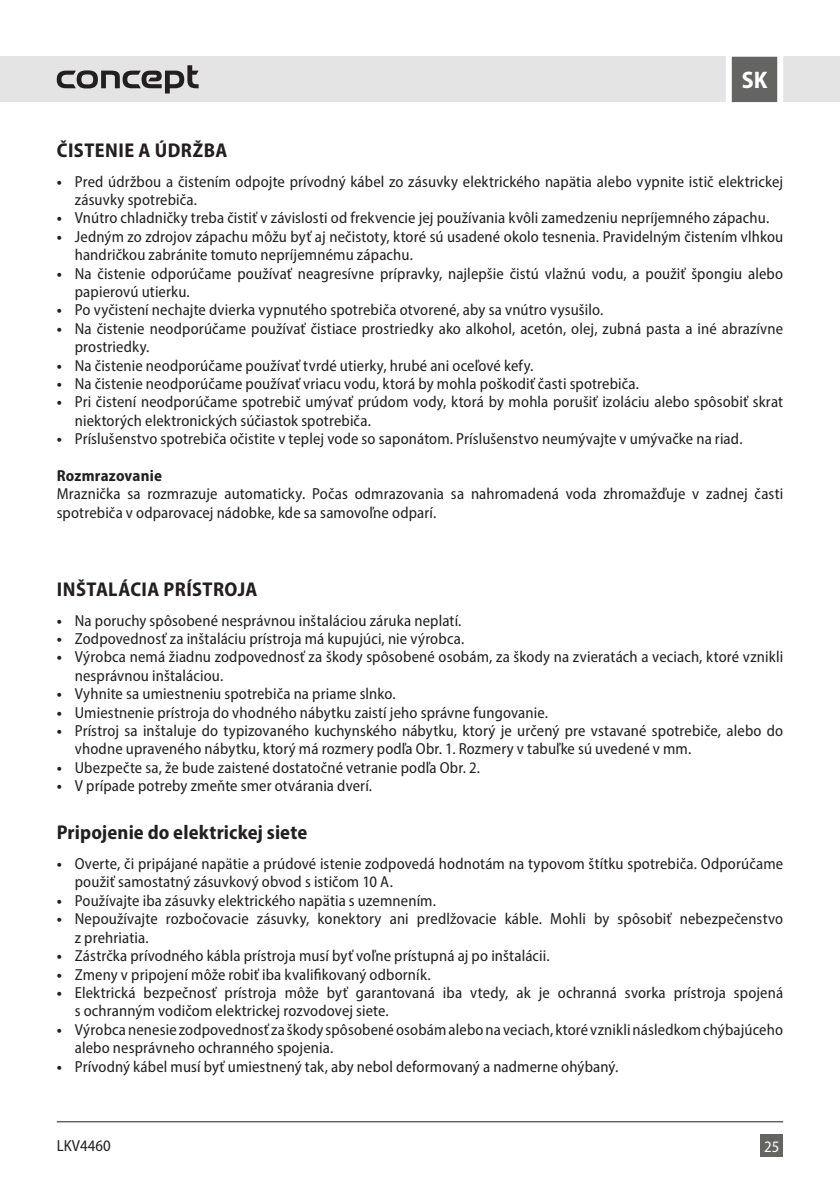
<style>
.page{position:relative;width:840px;height:1191px;background:#fff}
.page>*{position:absolute;margin:0;border:0;box-sizing:border-box;transform-origin:0 0}
.t1{font:700 semi-condensed 24px "Myriad Pro";color:#fff}
.t2{font:700 semi-condensed 20px "Myriad Pro";letter-spacing:.015em;color:#231f20}
.t3{font:semi-condensed 16px/18.4px "Myriad Pro";letter-spacing:.01em;color:#231f20}
.t4{font:700 semi-condensed 16px "Myriad Pro";letter-spacing:.01em;color:#231f20}
.t5{font:semi-condensed 16px "Myriad Pro";color:#fff}
.s1{font-weight:700}
</style>
<div class="page">
<div style="left:0;top:57px;width:839px;height:45px;background:#e4e4e4"></div>
<div style="left:760px;top:1134px;width:22px;height:23px;background:#646463"></div>
<svg style="left:722px;top:56px;width:63px;height:47px;background:#909090"></svg>
<hr style="left:57px;top:1121px;width:725px;height:1px;background:#231f20">
<svg style="left:57px;top:65px;width:141px;height:28px"></svg>
<h1 class="t1" style="left:741px;top:65px;width:27px">SK</h1>
<p class="t2" style="left:57px;top:137px;width:172px">ČISTENIE A ÚDRŽBA</p>
<p class="t3" style="left:75px;top:172px;width:709px;text-indent:-18px"><span class="s1">•</span> Pred údržbou a čistením odpojte prívodný kábel zo zásuvky elektrického napätia alebo vypnite istič elektrickej zásuvky spotrebiča.</p>
<p class="t3" style="left:57px;top:208px;width:713px"><span class="s1">•</span> Vnútro chladničky treba čistiť v závislosti od frekvencie jej používania kvôli zamedzeniu nepríjemného zápachu.</p>
<p class="t3" style="left:75px;top:227px;width:709px;text-indent:-18px"><span class="s1">•</span> Jedným zo zdrojov zápachu môžu byť aj nečistoty, ktoré sú usadené okolo tesnenia. Pravidelným čistením vlhkou handričkou zabránite tomuto nepríjemnému zápachu.</p>
<p class="t3" style="left:75px;top:264px;width:709px;text-indent:-18px"><span class="s1">•</span> Na čistenie odporúčame používať neagresívne prípravky, najlepšie čistú vlažnú vodu, a použiť špongiu alebo papierovú utierku.</p>
<p class="t3" style="left:57px;top:300px;width:548px"><span class="s1">•</span> Po vyčistení nechajte dvierka vypnutého spotrebiča otvorené, aby sa vnútro vysušilo.</p>
<p class="t3" style="left:75px;top:319px;width:709px;text-indent:-18px"><span class="s1">•</span> Na čistenie neodporúčame používať čistiace prostriedky ako alkohol, acetón, olej, zubná pasta a iné abrazívne prostriedky.</p>
<p class="t3" style="left:57px;top:356px;width:478px"><span class="s1">•</span> Na čistenie neodporúčame používať tvrdé utierky, hrubé ani oceľové kefy.</p>
<p class="t3" style="left:57px;top:374px;width:583px"><span class="s1">•</span> Na čistenie neodporúčame používať vriacu vodu, ktorá by mohla poškodiť časti spotrebiča.</p>
<p class="t3" style="left:75px;top:392px;width:709px;text-indent:-18px"><span class="s1">•</span> Pri čistení neodporúčame spotrebič umývať prúdom vody, ktorá by mohla porušiť izoláciu alebo spôsobiť skrat niektorých elektronických súčiastok spotrebiča.</p>
<p class="t3" style="left:57px;top:429px;width:687px"><span class="s1">•</span> Príslušenstvo spotrebiča očistite v teplej vode so saponátom. Príslušenstvo neumývajte v umývačke na riad.</p>
<p class="t4" style="left:57px;top:465px;width:107px">Rozmrazovanie</p>
<p class="t3" style="left:57px;top:484px;width:727px">Mraznička sa rozmrazuje automaticky. Počas odmrazovania sa nahromadená voda zhromažďuje v zadnej časti spotrebiča v odparovacej nádobke, kde sa samovoľne odparí.</p>
<p class="t2" style="left:57px;top:576px;width:202px">INŠTALÁCIA PRÍSTROJA</p>
<p class="t3" style="left:57px;top:611px;width:406px"><span class="s1">•</span> Na poruchy spôsobené nesprávnou inštaláciou záruka neplatí.</p>
<p class="t3" style="left:57px;top:629px;width:409px"><span class="s1">•</span> Zodpovednosť za inštaláciu prístroja má kupujúci, nie výrobca.</p>
<p class="t3" style="left:75px;top:647px;width:709px;text-indent:-18px"><span class="s1">•</span> Výrobca nemá žiadnu zodpovednosť za škody spôsobené osobám, za škody na zvieratách a veciach, ktoré vznikli nesprávnou inštaláciou.</p>
<p class="t3" style="left:57px;top:684px;width:340px"><span class="s1">•</span> Vyhnite sa umiestneniu spotrebiča na priame slnko.</p>
<p class="t3" style="left:57px;top:703px;width:492px"><span class="s1">•</span> Umiestnenie prístroja do vhodného nábytku zaistí jeho správne fungovanie.</p>
<p class="t3" style="left:75px;top:721px;width:709px;text-indent:-18px"><span class="s1">•</span> Prístroj sa inštaluje do typizovaného kuchynského nábytku, ktorý je určený pre vstavané spotrebiče, alebo do vhodne upraveného nábytku, ktorý má rozmery podľa Obr. 1. Rozmery v tabuľke sú uvedené v mm.</p>
<p class="t3" style="left:57px;top:758px;width:424px"><span class="s1">•</span> Ubezpečte sa, že bude zaistené dostatočné vetranie podľa Obr. 2.</p>
<p class="t3" style="left:57px;top:776px;width:317px"><span class="s1">•</span> V prípade potreby zmeňte smer otvárania dverí.</p>
<p class="t2" style="left:57px;top:819px;width:252px">Pripojenie do elektrickej siete</p>
<p class="t3" style="left:75px;top:854px;width:709px;text-indent:-18px"><span class="s1">•</span> Overte, či pripájané napätie a prúdové istenie zodpovedá hodnotám na typovom štítku spotrebiča. Odporúčame použiť samostatný zásuvkový obvod s ističom 10 A.</p>
<p class="t3" style="left:57px;top:891px;width:380px"><span class="s1">•</span> Používajte iba zásuvky elektrického napätia s uzemnením.</p>
<p class="t3" style="left:75px;top:909px;width:709px;text-indent:-18px"><span class="s1">•</span> Nepoužívajte rozbočovacie zásuvky, konektory ani predlžovacie káble. Mohli by spôsobiť nebezpečenstvo z prehriatia.</p>
<p class="t3" style="left:57px;top:946px;width:494px"><span class="s1">•</span> Zástrčka prívodného kábla prístroja musí byť voľne prístupná aj po inštalácii.</p>
<p class="t3" style="left:57px;top:964px;width:375px"><span class="s1">•</span> Zmeny v pripojení môže robiť iba kvalifikovaný odborník.</p>
<p class="t3" style="left:75px;top:983px;width:709px;text-indent:-18px"><span class="s1">•</span> Elektrická bezpečnosť prístroja môže byť garantovaná iba vtedy, ak je ochranná svorka prístroja spojená s ochranným vodičom elektrickej rozvodovej siete.</p>
<p class="t3" style="left:75px;top:1020px;width:709px;text-indent:-18px"><span class="s1">•</span> Výrobca nenesie zodpovednosť za škody spôsobené osobám alebo na veciach, ktoré vznikli následkom chýbajúceho alebo nesprávneho ochranného spojenia.</p>
<p class="t3" style="left:57px;top:1056px;width:562px"><span class="s1">•</span> Prívodný kábel musí byť umiestnený tak, aby nebol deformovaný a nadmerne ohýbaný.</p>
<p class="t3" style="left:57px;top:1135px;width:55px">LKV4460</p>
<p class="t5" style="left:763px;top:1136px;width:17px">25</p>
</div>
